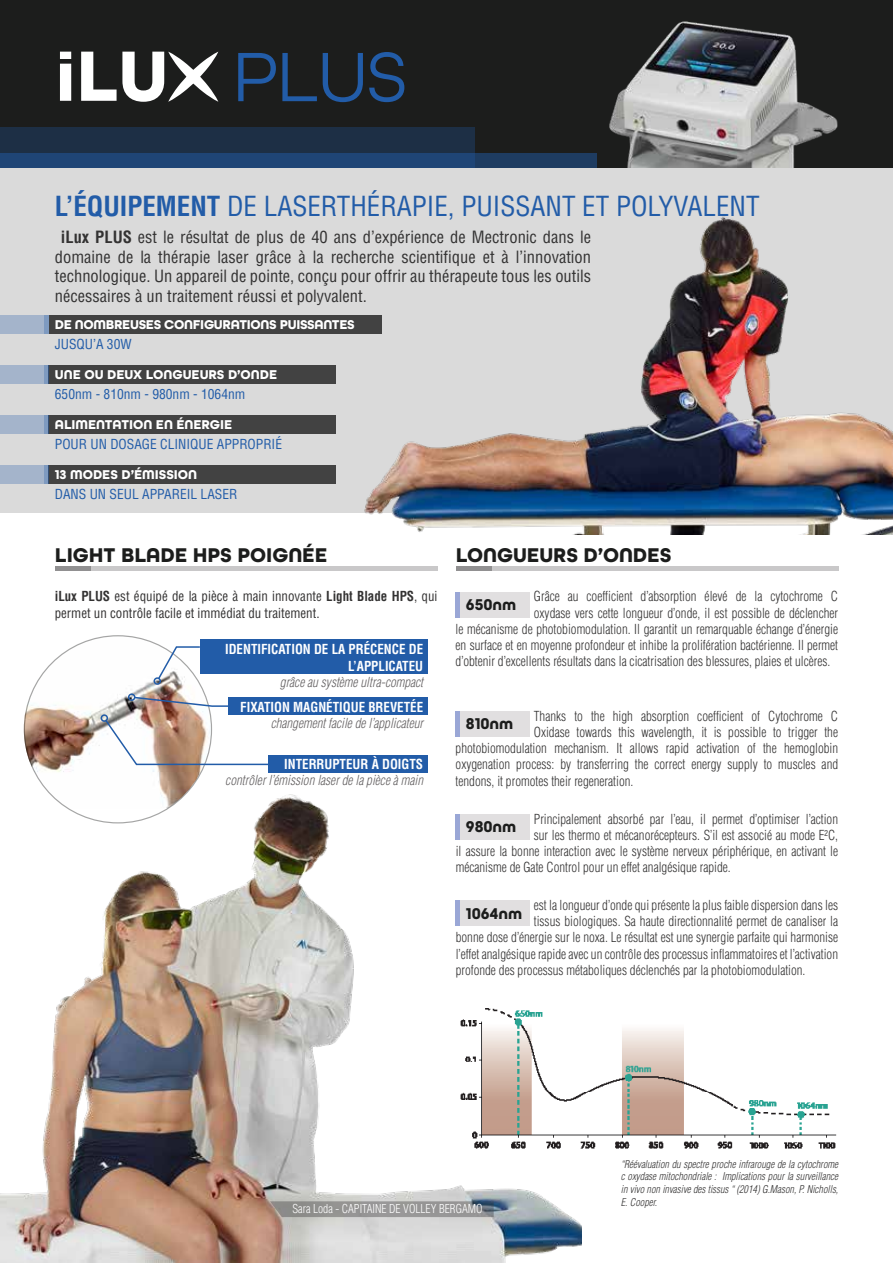
<style>
.page{position:relative;width:893px;height:1263px;background:#fff}
.page>*{position:absolute;margin:0;border:0;box-sizing:border-box;transform-origin:0 0}
.t1{font:condensed 27px "Helvetica LT Std";color:#225ca8}
.t2{font:700 21px "All Round Gothic";color:#1c1d1c}
.t3{font:condensed 16.5px/19.8px "Helvetica LT Std";color:#333232;text-align:justify}
.t4{font:700 16.5px "All Round Gothic";color:#1c1d1c}
.t5{font:300 condensed 13.5px "Helvetica LT Std";color:#333232;scale:.96 1}
.t6{font:condensed 13.5px/16.2px "Helvetica LT Std";color:#333232;scale:.96 1}
.t7{font:italic 300 condensed 13.5px "Helvetica LT Std";color:#636061;scale:.96 1}
.t8{font:condensed 13.5px "Helvetica LT Std";color:#225ca8}
.t9{font:700 condensed 13.5px/16.5px "Helvetica LT Std";color:#fff;text-align:right;scale:.96 1}
.t10{font:700 13.5px "All Round Gothic";color:#fff}
.t11{font:700 13.5px "All Round Gothic";letter-spacing:-.02em;color:#fff}
.t12{font:300 condensed 12px "Helvetica LT Std";color:#fff;scale:.96 1}
.t13{font:italic 300 condensed 10.5px/12.6px "Helvetica LT Std";color:#333232;text-align:justify;scale:.96 1}
.s1{font-weight:700}
</style>
<div class="page">
<div style="left:0;top:168px;width:893px;height:345px;background:#dadada"></div>
<div style="left:0;top:0;width:893px;height:168px;background:#1c1d1c"></div>
<svg style="left:60px;top:52px;width:11px;height:49px"></svg>
<svg style="left:81px;top:52px;width:137px;height:50px"></svg>
<svg style="left:238px;top:53px;width:38px;height:48px"></svg>
<svg style="left:282px;top:53px;width:35px;height:48px"></svg>
<svg style="left:323px;top:53px;width:40px;height:49px"></svg>
<svg style="left:369px;top:52px;width:35px;height:50px"></svg>
<img style="left:581px;top:1029px;width:256px;height:120px">
<div style="left:0;top:128px;width:475px;height:40px;background:#1d2f45"></div>
<svg style="left:0;top:153px;width:566px;height:15px;background:#1e4372"></svg>
<img style="left:0;top:795px;width:581px;height:468px">
<img style="left:566px;top:21px;width:272px;height:147px">
<img style="left:321px;top:216px;width:572px;height:318px">
<img style="left:24px;top:635px;width:187px;height:173px">
<div style="left:228px;top:697px;width:200px;height:18px;background:#225ca8"></div>
<div style="left:200px;top:640px;width:228px;height:34px;background:#225ca8"></div>
<div style="left:269px;top:755px;width:159px;height:17px;background:#225ca8"></div>
<svg style="left:157px;top:645px;width:44px;height:35px"></svg>
<div style="left:154px;top:677px;width:7px;height:8px;border:2px solid #225ca8;border-radius:50%"></div>
<svg style="left:133px;top:696px;width:95px;height:12px"></svg>
<div style="left:128px;top:693px;width:7px;height:8px;border:2px solid #225ca8;border-radius:50%"></div>
<svg style="left:104px;top:718px;width:165px;height:48px"></svg>
<div style="left:101px;top:714px;width:7px;height:8px;border:2px solid #225ca8;border-radius:50%"></div>
<div style="left:55px;top:566px;width:382px;height:5px;background:#c9c8c9"></div>
<div style="left:55px;top:566px;width:36px;height:5px;background:#919091"></div>
<div style="left:456px;top:566px;width:382px;height:5px;background:#c9c8c9"></div>
<div style="left:456px;top:566px;width:36px;height:5px;background:#919091"></div>
<div style="left:460px;top:592px;width:70px;height:26px;background:#e1dfe0"></div>
<hr style="left:456px;top:592px;width:4px;height:26px;background:#9aa7d6">
<div style="left:460px;top:711px;width:70px;height:26px;background:#e1dfe0"></div>
<hr style="left:456px;top:711px;width:4px;height:26px;background:#9aa7d6">
<div style="left:460px;top:814px;width:70px;height:26px;background:#e1dfe0"></div>
<hr style="left:456px;top:814px;width:4px;height:26px;background:#9aa7d6">
<div style="left:460px;top:900px;width:70px;height:26px;background:#e1dfe0"></div>
<hr style="left:456px;top:900px;width:4px;height:26px;background:#9aa7d6">
<div style="left:49px;top:315px;width:332px;height:18px;background:#424242"></div>
<div style="left:0;top:315px;width:49px;height:18px;background:#a4b4cb"></div>
<hr style="left:45px;top:315px;width:4px;height:18px;background:#7e9ac0">
<div style="left:49px;top:365px;width:287px;height:18px;background:#424242"></div>
<div style="left:0;top:365px;width:49px;height:18px;background:#a4b4cb"></div>
<svg style="left:45px;top:365px;width:4px;height:18px"></svg>
<div style="left:49px;top:415px;width:287px;height:18px;background:#424242"></div>
<div style="left:0;top:415px;width:49px;height:18px;background:#a4b4cb"></div>
<svg style="left:45px;top:415px;width:4px;height:18px"></svg>
<div style="left:49px;top:465px;width:287px;height:18px;background:#424242"></div>
<div style="left:0;top:465px;width:49px;height:18px;background:#a4b4cb"></div>
<svg style="left:45px;top:465px;width:4px;height:18px"></svg>
<svg style="left:270px;top:1201px;width:224px;height:16px;background:#919191"></svg>
<h1 class="t1" style="left:55px;top:189px;width:706px"><span class="s1">L’ÉQUIPEMENT</span> DE LASERTHÉRAPIE, PUISSANT ET POLYVALENT</h1>
<p class="t3" style="left:55px;top:227px;width:538px;text-indent:6px"><span class="s1">iLux PLUS</span> est le résultat de plus de 40 ans d’expérience de Mectronic dans le domaine de la thérapie laser grâce à la recherche scientifique et à l’innovation technologique. Un appareil de pointe, conçu pour offrir au thérapeute tous les outils nécessaires à un traitement réussi et polyvalent.</p>
<p class="t8" style="left:55px;top:335px;width:78px">JUSQU’A 30W</p>
<p class="t11" style="left:55px;top:316px;width:301px">DE NOMBREUSES CONFIGURATIONS PUISSANTES</p>
<p class="t10" style="left:55px;top:366px;width:224px">UNE OU DEUX LONGUEURS D’ONDE</p>
<p class="t8" style="left:55px;top:385px;width:192px">650nm - 810nm - 980nm - 1064nm</p>
<p class="t10" style="left:55px;top:416px;width:179px">ALIMENTATION EN ÉNERGIE</p>
<p class="t10" style="left:55px;top:466px;width:144px">13 MODES D’ÉMISSION</p>
<p class="t8" style="left:55px;top:485px;width:184px">DANS UN SEUL APPAREIL LASER</p>
<p class="t8" style="left:55px;top:435px;width:229px">POUR UN DOSAGE CLINIQUE APPROPRIÉ</p>
<h2 class="t2" style="left:55px;top:543px;width:274px">LIGHT BLADE HPS POIGNÉE</h2>
<h2 class="t2" style="left:456px;top:543px;width:217px">LONGUEURS D’ONDES</h2>
<p class="t5" style="left:534px;top:588px;width:318px">Grâce au coefficient d’absorption élevé de la cytochrome C</p>
<p class="t5" style="left:534px;top:604px;width:318px">oxydase vers cette longueur d’onde, il est possible de déclencher</p>
<p class="t5" style="left:456px;top:620px;width:400px">le mécanisme de photobiomodulation. Il garantit un remarquable échange d’énergie</p>
<p class="t5" style="left:456px;top:637px;width:400px">en surface et en moyenne profondeur et inhibe la prolifération bactérienne. Il permet</p>
<p class="t5" style="left:456px;top:653px;width:392px">d’obtenir d’excellents résultats dans la cicatrisation des blessures, plaies et ulcères.</p>
<p class="t6" style="left:55px;top:588px;width:400px"><span class="s1">iLux PLUS</span> est équipé de la pièce à main innovante <span class="s1">Light Blade HPS</span>, qui permet un contrôle facile et immédiat du traitement.</p>
<p class="t4" style="left:466px;top:595px;width:52px">650nm</p>
<p class="t9" style="left:225px;top:641px;width:208px">IDENTIFICATION DE LA PRÉCENCE DE<br>L’APPLICATEU</p>
<p class="t7" style="left:280px;top:674px;width:151px">grâce au système ultra-compact</p>
<p class="t9" style="left:240px;top:699px;width:192px">FIXATION MAGNÉTIQUE BREVETÉE</p>
<p class="t7" style="left:271px;top:715px;width:160px">changement facile de l’applicateur</p>
<p class="t9" style="left:284px;top:755px;width:146px">INTERRUPTEUR À DOIGTS</p>
<p class="t7" style="left:225px;top:772px;width:208px">contrôler l’émission laser de la pièce à main</p>
<p class="t5" style="left:534px;top:707px;width:318px">Thanks to the high absorption coefficient of Cytochrome C</p>
<p class="t5" style="left:534px;top:724px;width:318px">Oxidase towards this wavelength, it is possible to trigger the</p>
<p class="t5" style="left:456px;top:740px;width:400px">photobiomodulation mechanism. It allows rapid activation of the hemoglobin</p>
<p class="t5" style="left:456px;top:756px;width:400px">oxygenation process: by transferring the correct energy supply to muscles and</p>
<p class="t5" style="left:456px;top:772px;width:187px">tendons, it promotes their regeneration.</p>
<p class="t4" style="left:466px;top:714px;width:49px">810nm</p>
<p class="t5" style="left:534px;top:810px;width:318px">Principalement absorbé par l’eau, il permet d’optimiser l’action</p>
<p class="t5" style="left:534px;top:826px;width:318px">sur les thermo et mécanorécepteurs. S’il est associé au mode E²C,</p>
<p class="t5" style="left:456px;top:843px;width:400px">il assure la bonne interaction avec le système nerveux périphérique, en activant le</p>
<p class="t5" style="left:456px;top:859px;width:288px">mécanisme de Gate Control pour un effet analgésique rapide.</p>
<p class="t4" style="left:466px;top:817px;width:52px">980nm</p>
<p class="t5" style="left:534px;top:897px;width:318px">est la longueur d’onde qui présente la plus faible dispersion dans les</p>
<p class="t5" style="left:534px;top:913px;width:318px">tissus biologiques. Sa haute directionnalité permet de canaliser la</p>
<p class="t5" style="left:456px;top:929px;width:400px">bonne dose d’énergie sur le noxa. Le résultat est une synergie parfaite qui harmonise</p>
<p class="t5" style="left:456px;top:945px;width:400px">l’effet analgésique rapide avec un contrôle des processus inflammatoires et l’activation</p>
<p class="t5" style="left:456px;top:961px;width:366px">profonde des processus métaboliques déclenchés par la photobiomodulation.</p>
<p class="t4" style="left:466px;top:903px;width:58px">1064nm</p>
<p class="t12" style="left:293px;top:1201px;width:199px">Sara Loda - CAPITAINE DE VOLLEY BERGAMO</p>
<p class="t13" style="left:621px;top:1158px;width:228px">“Réévaluation du spectre proche infrarouge de la cytochrome c oxydase mitochondriale : Implications pour la surveillance in vivo non invasive des tissus “ (2014) G.Mason, P. Nicholls, E. Cooper.</p>
</div>
